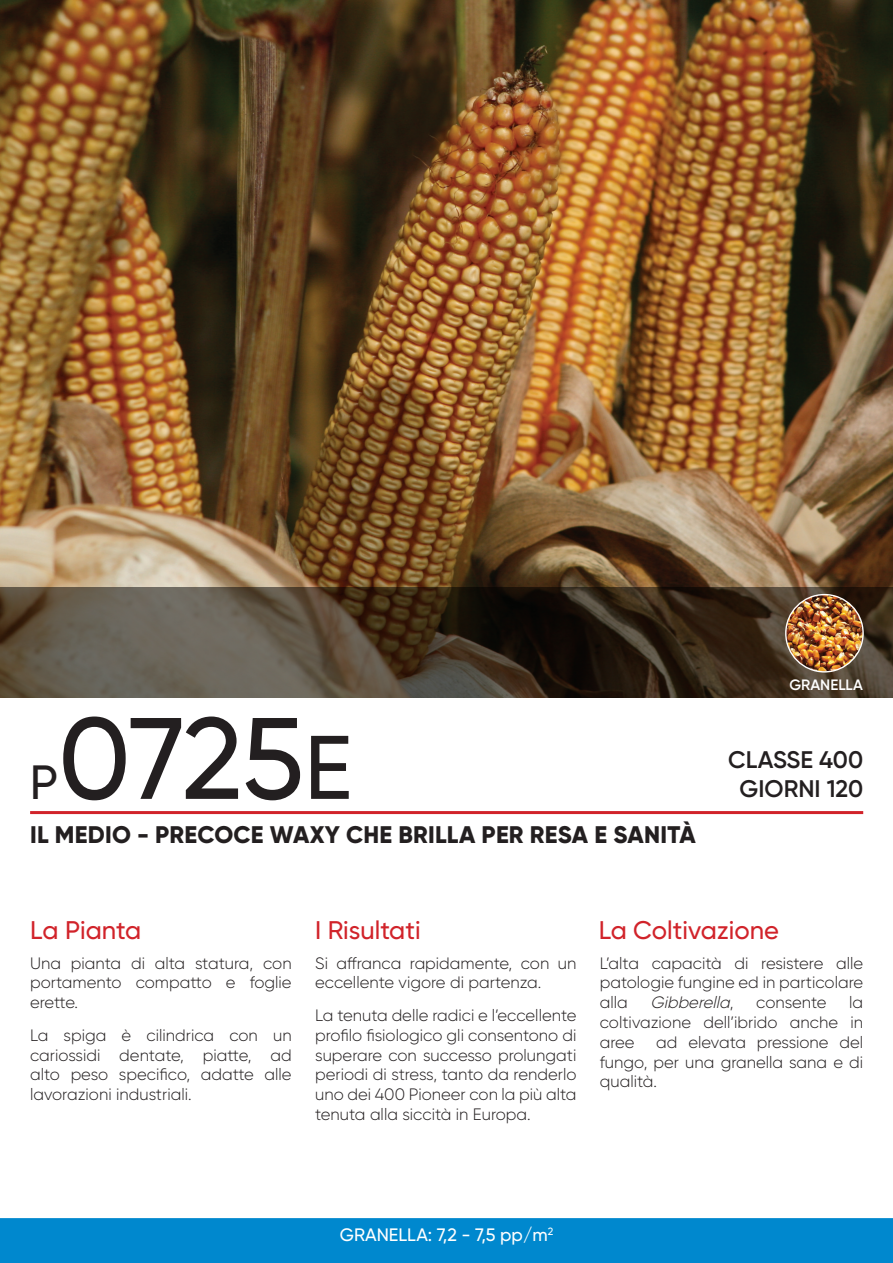
<style>
.page{position:relative;width:893px;height:1263px;background:#fff}
.page>*{position:absolute;margin:0;border:0;box-sizing:border-box;transform-origin:0 0}
.t1{font:500 115.5px "Gilroy";color:#231f20}
.t2{font:500 48px "Gilroy";color:#231f20}
.t3{font:500 25.5px "Gilroy";color:#d1232a}
.t4{font:800 24px "Gilroy";letter-spacing:.01em;color:#231f20}
.t5{font:600 24px "Gilroy";color:#231f20}
.t6{font:500 18px "Gilroy";color:#fff}
.t7{font:300 16.5px/19.8px "Gilroy";color:#231f20;text-align:justify}
.t8{font:italic 300 16.5px "Gilroy";color:#231f20}
.t9{font:600 15px "Gilroy";color:#fff}
.s1{font-size:90px}
.s2{font-style:inherit}
.s3{font-style:normal}
</style>
<div class="page">
<hr style="left:30px;top:811px;width:833px;height:3px;background:#d1232a">
<div style="left:0;top:1218px;width:893px;height:45px;background:#0088ce"></div>
<img style="left:0;top:0;width:893px;height:587px">
<svg style="left:0;top:587px;width:893px;height:110px;background:#483d30"></svg>
<img style="left:786px;top:595px;width:77px;height:77px;border-radius:39px">
<div style="left:785px;top:594px;width:79px;height:78px;border:1px solid #fff;border-radius:50%"></div>
<p class="t1" style="left:58px;top:687px;width:295px">0725<span class="s1">E</span></p>
<p class="t2" style="left:30px;top:752px;width:30px">P</p>
<p class="t4" style="left:30px;top:820px;width:667px">IL MEDIO - PRECOCE WAXY CHE BRILLA PER RESA E SANITÀ</p>
<p class="t9" style="left:789px;top:676px;width:75px">GRANELLA</p>
<p class="t5" style="left:728px;top:745px;width:136px">CLASSE 400</p>
<p class="t5" style="left:740px;top:774px;width:125px">GIORNI 120</p>
<h3 class="t3" style="left:30px;top:914px;width:113px"><span class="s2">L</span>a Pianta</h3>
<h3 class="t3" style="left:315px;top:914px;width:107px">I Risultati</h3>
<h3 class="t3" style="left:599px;top:914px;width:182px">La Coltivazione</h3>
<p class="t7" style="left:30px;top:953px;width:263px">Una pianta di alta statura, con portamento compatto e foglie erette.</p>
<p class="t7" style="left:30px;top:1025px;width:263px">La spiga è cilindrica con un cariossidi dentate, piatte, ad alto peso specifico, adatte alle lavorazioni industriali.</p>
<p class="t7" style="left:315px;top:953px;width:263px">Si affranca rapidamente, con un eccellente vigore di partenza.</p>
<p class="t7" style="left:315px;top:1005px;width:263px">La tenuta delle radici e l’eccellente profilo fisiologico gli consentono di superare con successo prolungati periodi di stress, tanto da renderlo uno dei 400 Pioneer con la più alta tenuta alla siccità in Europa.</p>
<p class="t7" style="left:600px;top:953px;width:265px">L’alta capacità di resistere alle patologie fungine ed in particolare alla</p>
<p class="t7" style="left:600px;top:992px;width:265px;text-indent:249px">la coltivazione dell’ibrido anche in aree</p>
<p class="t8" style="left:650px;top:992px;width:85px">Gibberella<span class="s3">,</span></p>
<p class="t7" style="left:756px;top:992px;width:72px">consente</p>
<p class="t7" style="left:600px;top:1032px;width:265px;text-indent:57px">ad elevata pressione del fungo, per una granella sana e di qualità.</p>
<p class="t6" style="left:340px;top:1223px;width:215px">GRANELLA: 7,2 - 7,5 pp/m<sup>2</sup></p>
</div>
